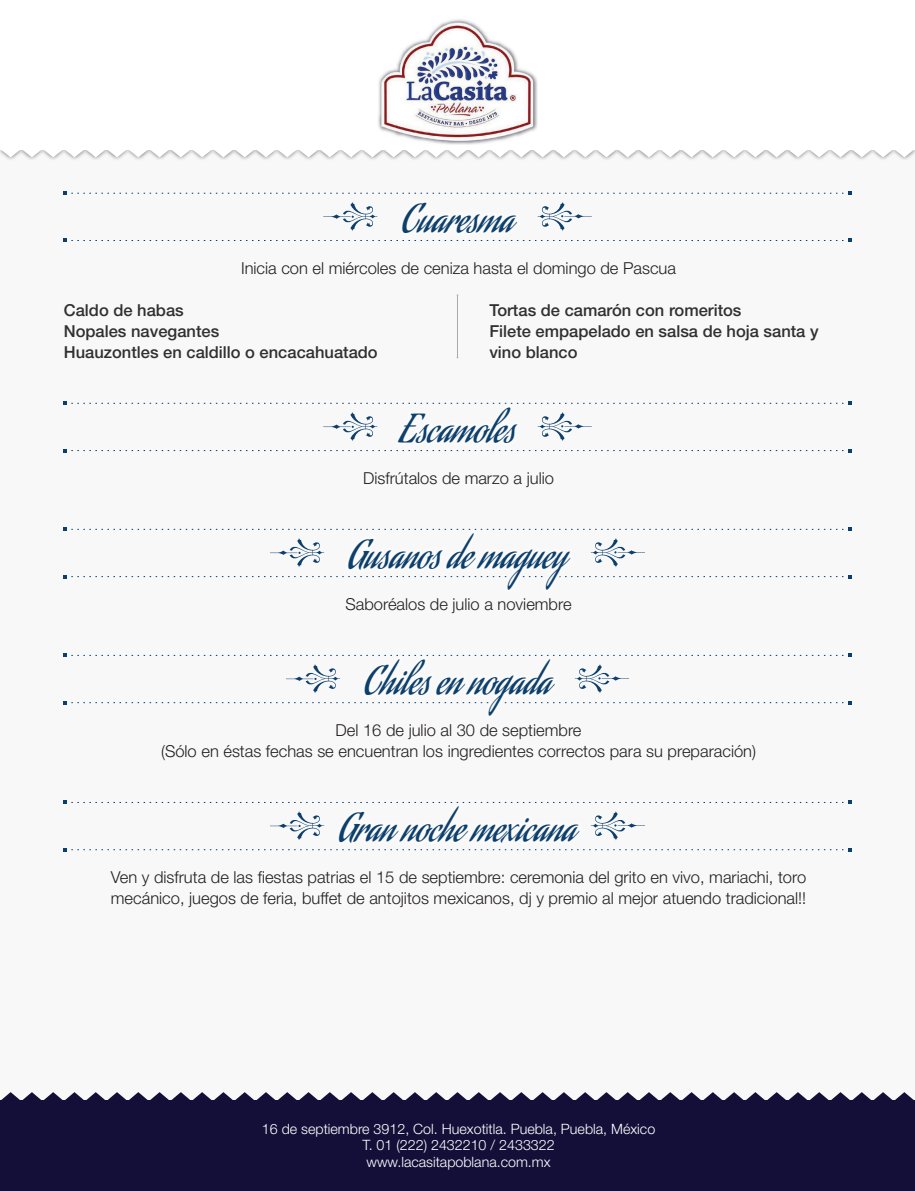
<style>
.page{position:relative;width:915px;height:1191px;background:#fff}
.page>*{position:absolute;margin:0;border:0;box-sizing:border-box;transform-origin:0 0}
.t1{font:37.5px "Aguafina Script";color:#0c3f6c}
.Temporada{font:300 16.5px/21px "Helvetica Neue LT Std";color:#231f20}
.Platillos{font:500 16.5px/21px "Helvetica Neue LT Std";color:#312f30}
.t2{font:300 14.25px/16.5px "Helvetica Neue LT Std";color:#fff;text-align:center}
</style>
<div class="page">
<div style="left:0;top:0;width:914px;height:1191px;background:#f8f8f9"></div>
<div style="left:0;top:1100px;width:914px;height:91px;background:#130f38"></div>
<svg style="left:1px;top:1092px;width:913px;height:8px"></svg>
<div style="left:889px;top:144px;width:25px;height:17px;background:#231f20;opacity:.7"></div>
<div style="left:868px;top:144px;width:29px;height:17px;background:#231f20;opacity:.7"></div>
<div style="left:847px;top:144px;width:28px;height:17px;background:#231f20;opacity:.7"></div>
<div style="left:826px;top:144px;width:28px;height:17px;background:#231f20;opacity:.7"></div>
<div style="left:804px;top:144px;width:29px;height:17px;background:#231f20;opacity:.7"></div>
<div style="left:783px;top:144px;width:29px;height:17px;background:#231f20;opacity:.7"></div>
<div style="left:762px;top:144px;width:28px;height:17px;background:#231f20;opacity:.7"></div>
<div style="left:740px;top:144px;width:29px;height:17px;background:#231f20;opacity:.7"></div>
<div style="left:719px;top:144px;width:29px;height:17px;background:#231f20;opacity:.7"></div>
<div style="left:698px;top:144px;width:29px;height:17px;background:#231f20;opacity:.7"></div>
<div style="left:677px;top:144px;width:28px;height:17px;background:#231f20;opacity:.7"></div>
<div style="left:655px;top:144px;width:29px;height:17px;background:#231f20;opacity:.7"></div>
<div style="left:634px;top:144px;width:29px;height:17px;background:#231f20;opacity:.7"></div>
<div style="left:613px;top:144px;width:29px;height:17px;background:#231f20;opacity:.7"></div>
<div style="left:592px;top:144px;width:28px;height:17px;background:#231f20;opacity:.7"></div>
<div style="left:570px;top:144px;width:29px;height:17px;background:#231f20;opacity:.7"></div>
<div style="left:549px;top:144px;width:29px;height:17px;background:#231f20;opacity:.7"></div>
<div style="left:528px;top:144px;width:28px;height:17px;background:#231f20;opacity:.7"></div>
<div style="left:507px;top:144px;width:28px;height:17px;background:#231f20;opacity:.7"></div>
<div style="left:485px;top:144px;width:29px;height:17px;background:#231f20;opacity:.7"></div>
<div style="left:464px;top:144px;width:29px;height:17px;background:#231f20;opacity:.7"></div>
<div style="left:443px;top:144px;width:28px;height:17px;background:#231f20;opacity:.7"></div>
<div style="left:422px;top:144px;width:28px;height:17px;background:#231f20;opacity:.7"></div>
<div style="left:400px;top:144px;width:29px;height:17px;background:#231f20;opacity:.7"></div>
<div style="left:379px;top:144px;width:29px;height:17px;background:#231f20;opacity:.7"></div>
<div style="left:358px;top:144px;width:28px;height:17px;background:#231f20;opacity:.7"></div>
<div style="left:337px;top:144px;width:28px;height:17px;background:#231f20;opacity:.7"></div>
<div style="left:315px;top:144px;width:29px;height:17px;background:#231f20;opacity:.7"></div>
<div style="left:294px;top:144px;width:29px;height:17px;background:#231f20;opacity:.7"></div>
<div style="left:273px;top:144px;width:28px;height:17px;background:#231f20;opacity:.7"></div>
<div style="left:252px;top:144px;width:28px;height:17px;background:#231f20;opacity:.7"></div>
<div style="left:230px;top:144px;width:29px;height:17px;background:#231f20;opacity:.7"></div>
<div style="left:209px;top:144px;width:29px;height:17px;background:#231f20;opacity:.7"></div>
<div style="left:188px;top:144px;width:28px;height:17px;background:#231f20;opacity:.7"></div>
<div style="left:166px;top:144px;width:29px;height:17px;background:#231f20;opacity:.7"></div>
<div style="left:145px;top:144px;width:29px;height:17px;background:#231f20;opacity:.7"></div>
<div style="left:124px;top:144px;width:29px;height:17px;background:#231f20;opacity:.7"></div>
<div style="left:103px;top:144px;width:28px;height:17px;background:#231f20;opacity:.7"></div>
<div style="left:81px;top:144px;width:29px;height:17px;background:#231f20;opacity:.7"></div>
<div style="left:60px;top:144px;width:29px;height:17px;background:#231f20;opacity:.7"></div>
<div style="left:39px;top:144px;width:29px;height:17px;background:#231f20;opacity:.7"></div>
<div style="left:18px;top:144px;width:28px;height:17px;background:#231f20;opacity:.7"></div>
<div style="left:0;top:144px;width:25px;height:17px;background:#231f20;opacity:.7"></div>
<svg style="left:0;top:150px;width:914px;height:7px"></svg>
<div style="left:0;top:0;width:914px;height:150px;background:#fff"></div>
<img style="left:378px;top:19px;width:159px;height:126px">
<hr style="left:457px;top:295px;width:1px;height:63px;background:#a8a9ad">
<svg style="left:64px;top:192px;width:786px;height:50px"></svg>
<svg style="left:64px;top:401px;width:786px;height:52px"></svg>
<svg style="left:64px;top:527px;width:786px;height:52px"></svg>
<svg style="left:64px;top:653px;width:786px;height:52px"></svg>
<svg style="left:64px;top:800px;width:786px;height:52px"></svg>
<p class="t1" style="left:401px;top:197px;width:113px">Cuaresma</p>
<p class="Temporada" style="left:241px;top:257px;width:436px">Inicia con el miércoles de ceniza hasta el domingo de Pascua</p>
<p class="Platillos" style="left:64px;top:299px;width:121px">Caldo de habas</p>
<p class="Platillos" style="left:64px;top:320px;width:157px">Nopales navegantes</p>
<p class="Platillos" style="left:64px;top:341px;width:315px">Huauzontles en caldillo o encacahuatado</p>
<p class="Platillos" style="left:489px;top:299px;width:253px">Tortas de camarón con romeritos</p>
<p class="Platillos" style="left:489px;top:320px;width:330px">Filete empapelado en salsa de hoja santa y vino blanco</p>
<p class="t1" style="left:400px;top:407px;width:116px">Escamoles</p>
<p class="Temporada" style="left:363px;top:467px;width:192px">Disfrútalos de marzo a julio</p>
<p class="t1" style="left:348px;top:533px;width:219px">Gusanos de maguey</p>
<p class="Temporada" style="left:345px;top:593px;width:227px">Saboréalos de julio a noviembre</p>
<p class="t1" style="left:364px;top:659px;width:189px">Chiles en nogada</p>
<p class="Temporada" style="left:335px;top:719px;width:247px">Del 16 de julio al 30 de septiembre</p>
<p class="Temporada" style="left:161px;top:740px;width:596px">(Sólo en éstas fechas se encuentran los ingredientes correctos para su preparación)</p>
<p class="t1" style="left:339px;top:806px;width:238px">Gran noche mexicana</p>
<p class="Temporada" style="left:111px;top:866px;width:696px">Ven y disfruta de las fiestas patrias el 15 de septiembre: ceremonia del grito en vivo, mariachi, toro mecánico, juegos de feria, buffet de antojitos mexicanos, dj y premio al mejor atuendo tradicional!!</p>
<p class="t2" style="left:262px;top:1120px;width:395px">16 de septiembre 3912, Col. Huexotitla. Puebla, Puebla, México<br>T. 01 (222) 2432210 / 2433322<br>www.lacasitapoblana.com.mx</p>
</div>
